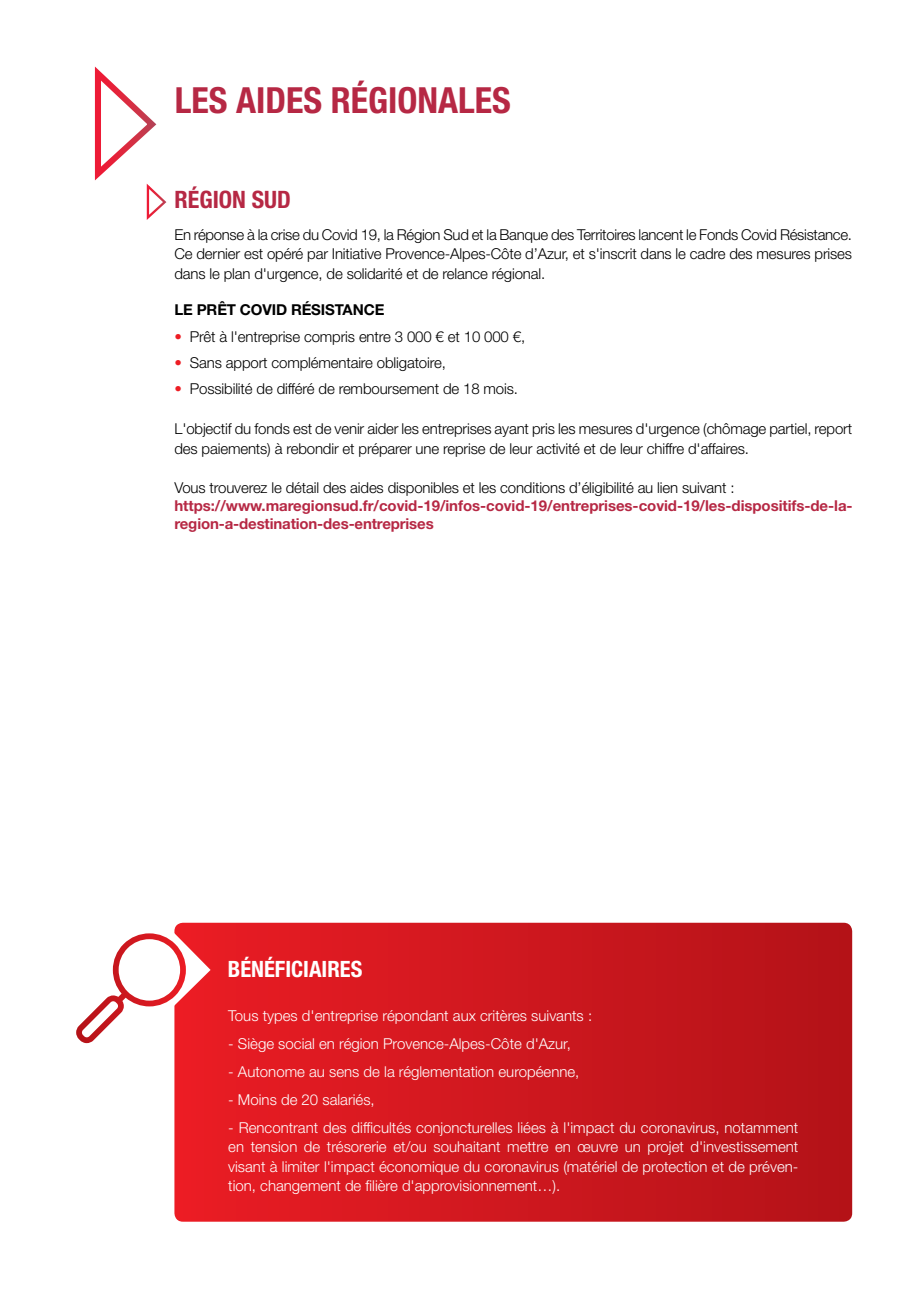
<style>
.page{position:relative;width:919px;height:1289px;background:#fff}
.page>*{position:absolute;margin:0;border:0;box-sizing:border-box;transform-origin:0 0}
.t1{font:700 condensed 36px "Helvetica Neue LT Std";color:#b62844}
.t2{font:700 condensed 24px "Helvetica Neue LT Std";color:#b62844}
.t3{font:700 condensed 22.5px "Helvetica Neue LT Std";color:#fff}
.t4{font:300 15px/19.5px "Helvetica Neue LT Std";letter-spacing:-.01em;color:#000;text-align:justify}
.t5{font:300 15px/19.5px "Helvetica Neue LT Std";color:#fff;text-align:justify}
.t6{font:700 15px/18px "Helvetica Neue LT Std";letter-spacing:-.005em;color:#b62844}
.t7{font:700 15px "Helvetica Neue LT Std";letter-spacing:-.01em;color:#000}
.s1{color:#ed1d24}
</style>
<div class="page">
<svg style="left:174px;top:922px;width:678px;height:299px;background:#ce181e"></svg>
<svg style="left:94px;top:66px;width:73px;height:154px"></svg>
<svg style="left:76px;top:932px;width:134px;height:111px"></svg>
<h1 class="t1" style="left:175px;top:78px;width:99px">LES AIDES</h1>
<h1 class="t1" style="left:331px;top:78px;width:146px">RÉGIONALES</h1>
<h2 class="t2" style="left:174px;top:185px;width:118px">RÉGION SUD</h2>
<p class="t4" style="left:174px;top:224px;width:679px">En réponse à la crise du Covid 19, la Région Sud et la Banque des Territoires lancent le Fonds Covid Résistance.<br>Ce dernier est opéré par Initiative Provence-Alpes-Côte d’Azur, et s'inscrit dans le cadre des mesures prises dans le plan d'urgence, de solidarité et de relance régional.</p>
<p class="t7" style="left:174px;top:300px;width:211px">Le Prêt Covid Résistance</p>
<p class="t4" style="left:174px;top:326px;width:352px"><span class="s1">•</span> Prêt à l'entreprise compris entre 3 000 € et 10 000 €,</p>
<p class="t4" style="left:174px;top:352px;width:273px"><span class="s1">•</span> Sans apport complémentaire obligatoire,</p>
<p class="t4" style="left:174px;top:378px;width:345px"><span class="s1">•</span> Possibilité de différé de remboursement de 18 mois.</p>
<p class="t4" style="left:174px;top:419px;width:679px">L'objectif du fonds est de venir aider les entreprises ayant pris les mesures d'urgence (chômage partiel, report des paiements) à rebondir et préparer une reprise de leur activité et de leur chiffre d'affaires.</p>
<p class="t4" style="left:174px;top:477px;width:561px">Vous trouverez le détail des aides disponibles et les conditions d’éligibilité au lien suivant :</p>
<p class="t6" style="left:174px;top:496px;width:679px">https://www.maregionsud.fr/covid-19/infos-covid-19/entreprises-covid-19/les-dispositifs-de-la&shy;region-a-destination-des-entreprises</p>
<h3 class="t3" style="left:228px;top:954px;width:13px">BÉNÉF</h3>
<h3 class="t3" style="left:285px;top:954px;width:79px">ICIAIRES</h3>
<p class="t5" style="left:228px;top:1005px;width:365px">Tous types d'entreprise répondant aux critères suivants :</p>
<p class="t5" style="left:228px;top:1033px;width:344px">- Siège social en région Provence-Alpes-Côte d'Azur,</p>
<p class="t5" style="left:228px;top:1061px;width:352px">- Autonome au sens de la réglementation européenne,</p>
<p class="t5" style="left:228px;top:1089px;width:148px">- Moins de 20 salariés,</p>
<p class="t5" style="left:228px;top:1117px;width:571px">- Rencontrant des difficultés conjoncturelles liées à l'impact du coronavirus, notamment en tension de trésorerie et/ou souhaitant mettre en œuvre un projet d'investissement visant à limiter l'impact économique du coronavirus (matériel de protection et de préven&shy;tion, changement de filière d'approvisionnement…).</p>
</div>
